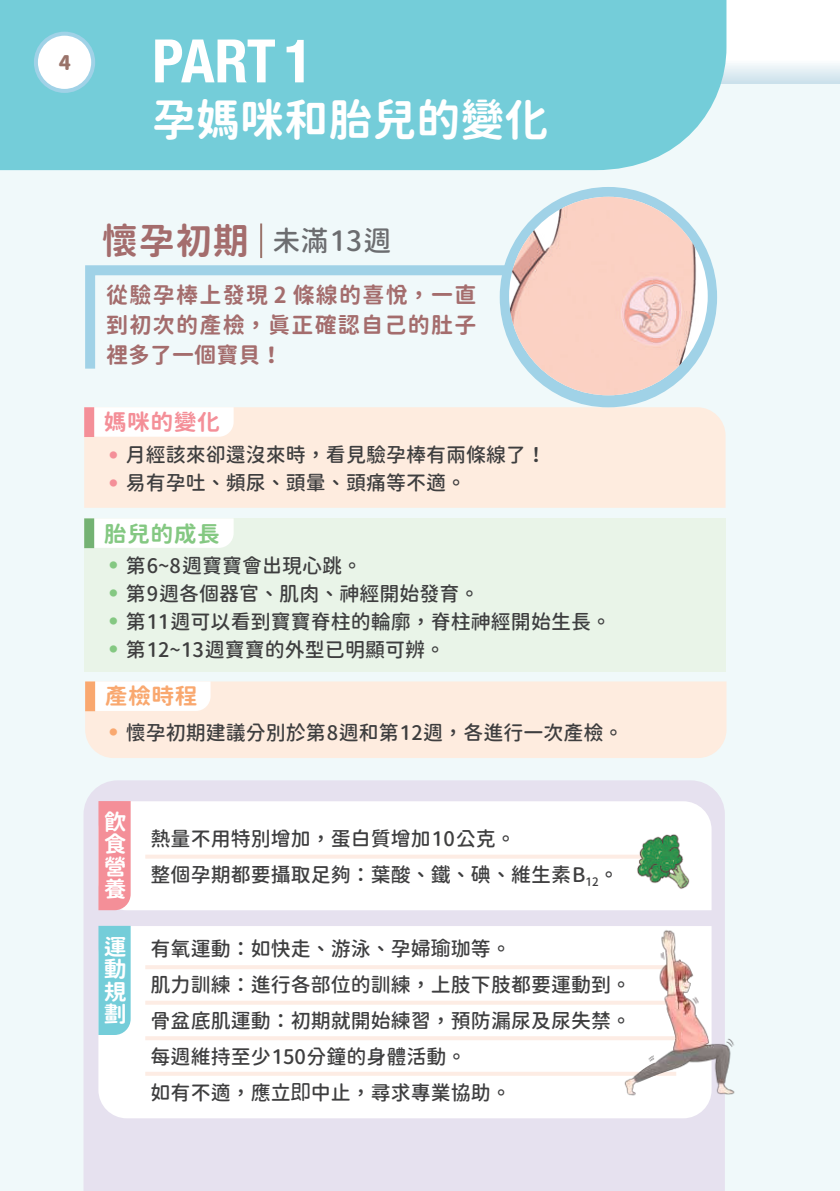
<style>
.page{position:relative;width:840px;height:1191px;background:#fff}
.page>*{position:absolute;margin:0;border:0;box-sizing:border-box;transform-origin:0 0}
.t1{font:700 condensed 60px "Helvetica Neue";color:#fff}
.t2{font:44px "Gen Sen Rounded TW B";color:#fff}
.t3{font:28px "Gen Sen Rounded TW M";letter-spacing:.025em;color:#6c6d70}
.t4{font:22px/30px "Gen Sen Rounded TW B";letter-spacing:.06em;color:#a46d6d;text-align:justify}
.t5{font:22px/22.4px "Gen Sen Rounded TW B";color:#fff;text-align:justify;scale:1.04 1}
.t6{font:22px "Gen Sen Rounded TW B";letter-spacing:.02em;color:#f48f98;scale:1.04 1}
.t7{font:22px "Gen Sen Rounded TW B";letter-spacing:.02em;color:#84c882;scale:1.04 1}
.t8{font:22px "Gen Sen Rounded TW B";color:#f9a86f;scale:1.04 1}
.t9{font:20px/36px "Gen Sen Rounded TW M";color:#3e3e3f}
.t10{font:20px "Gen Sen Rounded TW H";color:#9a736a}
.s1{font-family:"Gen Sen Rounded TW B";font-size:36px;color:#a46d6d}
.s2{font-family:"DF Yuan Std W7"}
</style>
<div class="page">
<div style="left:0;top:0;width:839px;height:1191px;background:#f0f9fa"></div>
<svg style="left:726px;top:0;width:113px;height:84px"></svg>
<div style="left:83px;top:780px;width:641px;height:411px;background:#e6e1ef"></div>
<div style="left:0;top:0;width:726px;height:170px;background:#74cdd9"></div>
<div style="left:131px;top:801px;width:580px;height:109px;background:#fff"></div>
<div style="left:98px;top:926px;width:613px;height:192px;background:#fff"></div>
<div style="left:84px;top:407px;width:641px;height:101px;background:#feecdf"></div>
<div style="left:84px;top:518px;width:641px;height:153px;background:#e9f4e8"></div>
<div style="left:85px;top:681px;width:641px;height:77px;background:#feecdf"></div>
<div style="left:94px;top:407px;width:139px;height:30px;background:#fff"></div>
<div style="left:94px;top:518px;width:139px;height:30px;background:#fff"></div>
<div style="left:95px;top:681px;width:115px;height:30px;background:#fff"></div>
<div style="left:36px;top:34px;width:57px;height:57px;background:#fff;border-radius:50%"></div>
<div style="left:34px;top:32px;width:61px;height:61px;border:4px solid #a0d2e7;border-radius:50%"></div>
<hr style="left:145px;top:965px;width:530px;height:4px;background:#fdece4">
<svg style="left:145px;top:1000px;width:476px;height:4px;fill:#fdece4"></svg>
<hr style="left:145px;top:1036px;width:530px;height:4px;background:#fdece4">
<svg style="left:145px;top:1071px;width:476px;height:4px;fill:#fdece4"></svg>
<svg style="left:145px;top:854px;width:488px;height:4px;fill:#fdece4"></svg>
<svg style="left:85px;top:265px;width:419px;height:104px"></svg>
<hr style="left:260px;top:223px;width:2px;height:35px;background:#9a736a">
<div style="left:84px;top:407px;width:10px;height:30px;background:#f48f98"></div>
<div style="left:84px;top:518px;width:10px;height:30px;background:#74b273"></div>
<div style="left:85px;top:681px;width:10px;height:30px;background:#f9a86f"></div>
<svg style="left:98px;top:801px;width:33px;height:109px;background:#f4939b"></svg>
<svg style="left:98px;top:926px;width:33px;height:109px;background:#79ceda"></svg>
<div style="left:499px;top:187px;width:217px;height:220px;background:#a0d2e7;border-radius:50%"></div>
<img style="left:633px;top:823px;width:64px;height:74px">
<img style="left:509px;top:197px;width:198px;height:198px;border-radius:99px">
<img style="left:621px;top:924px;width:114px;height:176px">
<p class="t10" style="left:59px;top:51px;width:14px">4</p>
<h1 class="t1" style="left:152px;top:11px;width:162px">PART 1</h1>
<h2 class="t2" style="left:152px;top:95px;width:398px">孕媽咪和胎兒的變化</h2>
<h3 class="t3" style="left:102px;top:225px;width:291px"><span class="s1">懷孕初期</span> 未滿13週</h3>
<p class="t4" style="left:106px;top:281px;width:371px">從驗孕棒上發現 2 條線的喜悅，一直到初次的產檢，真正確認自己的肚子裡多了一個寶貝！</p>
<p class="t6" style="left:104px;top:410px;width:113px">媽咪的變化</p>
<p class="t9" style="left:110px;top:437px;width:438px"><sup>●</sup> 月經該來卻還沒來時，看見驗孕棒有兩條線了！</p>
<p class="t9" style="left:110px;top:465px;width:358px"><sup>●</sup> 易有孕吐、頻尿、頭暈、頭痛等不適。</p>
<p class="t7" style="left:104px;top:521px;width:113px">胎兒的成長</p>
<p class="t9" style="left:110px;top:548px;width:254px"><sup>●</sup> 第6~8週寶寶會出現心跳。</p>
<p class="t9" style="left:110px;top:576px;width:371px"><sup>●</sup> 第9週各個器官、肌肉、神經開始發育。</p>
<p class="t9" style="left:110px;top:604px;width:502px"><sup>●</sup> 第11週可以看到寶寶脊柱的輪廓，脊柱神經開始生長。</p>
<p class="t9" style="left:110px;top:632px;width:337px"><sup>●</sup> 第12~13週寶寶的外型已明顯可辨。</p>
<p class="t8" style="left:105px;top:683px;width:91px">產檢時程</p>
<p class="t9" style="left:110px;top:715px;width:515px"><sup>●</sup> 懷孕初期建議分別於第8週和第12週，各進行一次產檢。</p>
<p class="t5" style="left:104px;top:811px;width:23px">飲食營養</p>
<p class="t5" style="left:104px;top:935px;width:23px">運動規劃</p>
<p class="t9" style="left:150px;top:821px;width:469px">熱量不用特別增加，蛋白質增加10公克。<br>整個孕期都要攝取足夠：葉酸、鐵、碘、維生素B<sub>12</sub>。</p>
<p class="t9" style="left:150px;top:930px;width:481px">有氧運動：如快走、游泳、孕婦<span class="s2">瑜</span>珈等。<br>肌力訓練：進行各部位的訓練，上肢下肢都要運動到。骨盆底肌運動：初期就開始練習，預防漏尿及尿失禁。每週維持至少150分鐘的身體活動。<br>如有不適，應立<span class="s2">即</span>中止，尋求專業協助。</p>
</div>
